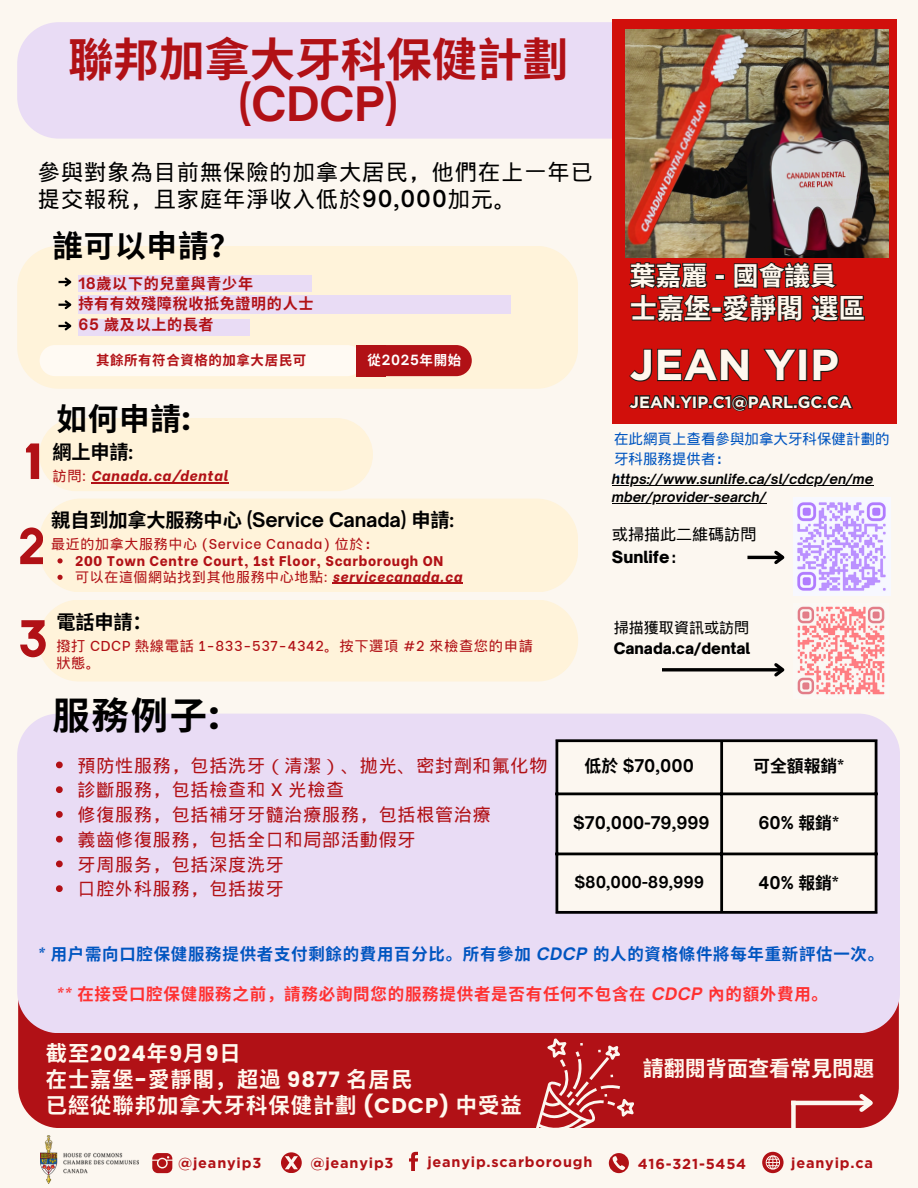
<style>
.page{position:relative;width:918px;height:1188px;background:#fcf7f0}
.page>*{position:absolute;margin:0;border:0;box-sizing:border-box;transform-origin:0 0}
.t1{font:700 45.45px/45px "Noto Sans CJ Ksc";color:#b11116;text-align:center}
.t2{font:700 43.2px "Gotham";color:#fff8ee}
.t3{font:700 37.35px "Noto Sans CJ Ksc";color:#000}
.t4{font:700 30.6px "Noto Sans CJ Ksc";letter-spacing:.025em;color:#000}
.t5{font:700 27px "Noto Sans CJ Ksc";color:#fff8ee}
.t6{font:700 25.65px "Noto Sans CJ Ksc";color:#fff8ee}
.t7{font:22.2px/27px "Wen Quan Yi Micro Hei";letter-spacing:.04em;color:#000}
.t8{font:700 21.3px/25.8px "Noto Sans CJ Ksc";letter-spacing:.045em;color:#fff8ee}
.t9{font:700 21px "Noto Sans CJ Ksc";color:#fff8ee}
.t10{font:700 19.2px "Open Sauce One";letter-spacing:-.01em;color:#000}
.t11{font:700 19.2px "Noto Sans CJ Ksc";letter-spacing:-.01em;color:#000}
.t12{font:18px "Wen Quan Yi Micro Hei";letter-spacing:.045em;color:#b11116}
.t13{font:700 16.8px "Open Sauce One";color:#000}
.t14{font:700 16.8px "Noto Sans CJ Ksc";color:#000}
.t15{font:700 16.5px "Noto Sans CJ Ksc";letter-spacing:.045em;color:#0055c0}
.t16{font:700 16.5px "Noto Sans CJ Ksc";letter-spacing:.045em;color:#ff3131}
.t17{font:700 16.2px "Gotham";color:#fff8ee}
.t18{font:16.05px "Wen Quan Yi Micro Hei";color:#000}
.t19{font:900 16.05px "Open Sauce One";color:#000}
.t20{font:700 15.75px "Open Sauce One";color:#000}
.t21{font:700 15px "Noto Sans CJ Ksc";letter-spacing:.045em;color:#b11116}
.t22{font:900 15px "Open Sauce One";color:#000}
.t23{font:15px "Wen Quan Yi Micro Hei";color:#000}
.t24{font:14.55px/19.4px "Wen Quan Yi Micro Hei";color:#0055c0}
.t25{font:700 14.4px "Gotham";letter-spacing:.055em;color:#b11116}
.t26{font:14.25px/17.4px "Wen Quan Yi Micro Hei";color:#b11116}
.t27{font:italic 800 14.25px "Be Vietnam";letter-spacing:.045em;color:#b11116}
.t28{font:800 13.95px "Be Vietnam";letter-spacing:.045em;color:#b11116}
.t29{font:13.95px "Wen Quan Yi Micro Hei";letter-spacing:.045em;color:#b11116}
.t30{font:500 13.95px "Be Vietnam";letter-spacing:.045em;color:#b11116}
.t31{font:italic 700 13.5px "Open Sauce One";color:#000}
.t32{font:700 13.5px "Noto Sans CJ Ksc";letter-spacing:.045em;color:#b11116}
.t33{font:700 13.5px "Noto Sans CJ Ksc";color:#fff}
.s1{font-family:"Open Sauce One"}
.s2{font-family:"Open Sauce One";font-weight:600}
.s3{font-family:"Poppins"}
.s4{font-family:"Wen Quan Yi Micro Hei";font-weight:400;font-style:normal}
.s5{font-weight:500;font-style:normal}
.s6{font-family:"Noto Sans CJ Ksc"}
.s7{font-family:"Wen Quan Yi Micro Hei";font-weight:400}
.s8{font-family:"Be Vietnam";font-weight:500}
.s9{font-family:"Be Vietnam";font-weight:800;font-style:italic}
.s10{font-family:"Gotham"}
.s11{font-family:"Open Sauce One";font-style:italic}
</style>
<div class="page">
<div style="left:17px;top:22px;width:775px;height:117px;background:#e9dcf5;border-radius:42px"></div>
<div style="left:612px;top:19px;width:285px;height:405px;background:#d10f0b"></div>
<img style="left:625px;top:30px;width:263px;height:227px">
<div style="left:18px;top:893px;width:881px;height:235px;background:#b11116;border-radius:42px"></div>
<div style="left:17px;top:714px;width:883px;height:319px;background:#e9dcf5;border-radius:42px"></div>
<div style="left:558px;top:742px;width:317px;height:169px;background:#fcf7f0"></div>
<hr style="left:556px;top:742px;width:2px;height:169px;background:#000">
<hr style="left:720px;top:742px;width:3px;height:169px;background:#000">
<hr style="left:875px;top:742px;width:2px;height:169px;background:#000">
<hr style="left:556px;top:739px;width:321px;height:3px;background:#000">
<hr style="left:556px;top:793px;width:321px;height:2px;background:#000">
<hr style="left:556px;top:853px;width:321px;height:2px;background:#000">
<hr style="left:556px;top:911px;width:321px;height:3px;background:#000">
<hr style="left:791px;top:1101px;width:80px;height:4px;background:#fcf7f0">
<svg style="left:855px;top:1094px;width:18px;height:18px"></svg>
<div style="left:791px;top:1101px;width:5px;height:67px;background:#fcf7f0"></div>
<svg style="left:536px;top:1038px;width:98px;height:135px"></svg>
<img style="left:41px;top:1136px;width:17px;height:47px">
<img style="left:63px;top:1152px;width:76px;height:22px">
<svg style="left:409px;top:1152px;width:9px;height:19px"></svg>
<svg style="left:152px;top:1153px;width:20px;height:20px"></svg>
<svg style="left:281px;top:1152px;width:20px;height:21px"></svg>
<svg style="left:762px;top:1152px;width:22px;height:22px"></svg>
<div style="left:39px;top:499px;width:539px;height:93px;background:#fff3da"></div>
<svg style="left:57px;top:558px;width:6px;height:5px"></svg>
<svg style="left:57px;top:575px;width:6px;height:5px"></svg>
<hr style="left:333px;top:583px;width:130px;height:1px;background:#b11116">
<div style="left:42px;top:600px;width:536px;height:82px;background:#fff3da"></div>
<svg style="left:20px;top:527px;width:23px;height:37px"></svg>
<svg style="left:20px;top:620px;width:26px;height:37px"></svg>
<svg style="left:26px;top:418px;width:347px;height:73px"></svg>
<svg style="left:629px;top:262px;width:236px;height:61px"></svg>
<svg style="left:629px;top:348px;width:210px;height:34px"></svg>
<svg style="left:629px;top:395px;width:225px;height:17px"></svg>
<svg style="left:56px;top:762px;width:7px;height:6px"></svg>
<svg style="left:56px;top:786px;width:7px;height:7px"></svg>
<svg style="left:56px;top:811px;width:7px;height:7px"></svg>
<svg style="left:56px;top:836px;width:7px;height:7px"></svg>
<svg style="left:56px;top:861px;width:7px;height:6px"></svg>
<svg style="left:56px;top:885px;width:7px;height:7px"></svg>
<div style="left:17px;top:246px;width:561px;height:143px;background:#fff3da"></div>
<div style="left:78px;top:275px;width:234px;height:17px;background:#e9dcf5"></div>
<div style="left:78px;top:296px;width:433px;height:18px;background:#e9dcf5"></div>
<div style="left:78px;top:319px;width:172px;height:16px;background:#e9dcf5"></div>
<svg style="left:59px;top:275px;width:15px;height:14px"></svg>
<svg style="left:59px;top:319px;width:15px;height:13px"></svg>
<svg style="left:59px;top:298px;width:15px;height:13px"></svg>
<div style="left:40px;top:345px;width:323px;height:31px;background:#fffaf3;border-radius:16px"></div>
<div style="left:357px;top:345px;width:29px;height:31px;background:#b11116"></div>
<div style="left:357px;top:345px;width:115px;height:31px;background:#b11116;border-radius:16px"></div>
<img style="left:797px;top:606px;width:88px;height:89px">
<img style="left:793px;top:498px;width:97px;height:98px">
<hr style="left:612px;top:485px;width:261px;height:1px;background:#000">
<hr style="left:612px;top:503px;width:154px;height:1px;background:#000">
<hr style="left:747px;top:556px;width:36px;height:3px;background:#000">
<svg style="left:771px;top:550px;width:14px;height:15px"></svg>
<hr style="left:662px;top:668px;width:121px;height:3px;background:#000">
<svg style="left:771px;top:663px;width:14px;height:14px"></svg>
<p class="t1" style="left:68px;top:35px;width:502px">聯邦加拿大牙科保健計劃<span class="s1">(CDCP)</span></p>
<p class="t7" style="left:38px;top:159px;width:557px">參與對象為目前無保險的加拿大居民，他們在上一年已提交報稅，且家庭年淨收入低於<span class="s2">90,000</span>加元。</p>
<p class="t4" style="left:52px;top:221px;width:189px">誰可以申請？</p>
<p class="t21" style="left:78px;top:272px;width:176px"><span class="s1">18</span>歲以下的兒童與青少年</p>
<p class="t21" style="left:78px;top:292px;width:235px">持有有效殘障稅收抵免證明的人士</p>
<p class="t21" style="left:78px;top:312px;width:137px"><span class="s1">65</span> 歲及以上的長者</p>
<p class="t32" style="left:96px;top:350px;width:212px">其餘所有符合資格的加拿大居民可</p>
<p class="t33" style="left:368px;top:350px;width:95px">從<span class="s1">2025</span>年開始</p>
<p class="t4" style="left:56px;top:394px;width:136px">如何申請<span class="s3">:</span></p>
<p class="t11" style="left:52px;top:437px;width:82px">網上申請<span class="s1">:</span></p>
<p class="t27" style="left:52px;top:464px;width:177px"><span class="s4">訪問</span><span class="s5">:</span> Canada.ca/dental</p>
<p class="t10" style="left:51px;top:508px;width:404px"><span class="s6">親自到加拿大服務中心</span> (Service Canada) <span class="s6">申請</span>:</p>
<p class="t30" style="left:51px;top:532px;width:328px"><span class="s7">最近的加拿大服務中心</span> (Service Canada) <span class="s7">位於：</span></p>
<p class="t28" style="left:75px;top:549px;width:370px">200 Town Centre Court, 1st Floor, Scarborough ON</p>
<p class="t29" style="left:75px;top:569px;width:388px">可以在這個網站找到其他服務中心地點<span class="s8">:</span> <span class="s9">servicecanada.ca</span></p>
<p class="t11" style="left:56px;top:606px;width:97px">電話申請：</p>
<p class="t26" style="left:56px;top:637px;width:478px">撥打 <span class="s8">CDCP</span> 熱線電話 <span class="s8">1-833-537-4342</span>。按下選項 <span class="s8">#2</span> 來檢查您的申請狀態。</p>
<p class="t3" style="left:52px;top:686px;width:169px">服務例子<span class="s3">:</span></p>
<p class="t12" style="left:78px;top:755px;width:471px">預防性服務，包括洗牙（清潔）、拋光、密封劑和氟化物</p>
<p class="t12" style="left:78px;top:780px;width:268px">診斷服務，包括檢查和 <span class="s8">X</span> 光檢查</p>
<p class="t12" style="left:78px;top:804px;width:415px">修復服務，包括補牙牙髓治療服務，包括根管治療</p>
<p class="t12" style="left:78px;top:829px;width:340px">義齒修復服務，包括全口和局部活動假牙</p>
<p class="t12" style="left:78px;top:854px;width:208px">牙周服务，包括深度洗牙</p>
<h2 class="t12" style="left:78px;top:879px;width:208px">口腔外科服務，包括拔牙</h2>
<p class="t6" style="left:630px;top:255px;width:207px">葉嘉麗 <span class="s10">-</span> 國會議員</p>
<p class="t5" style="left:630px;top:287px;width:237px">士嘉堡<span class="s10">-</span>愛靜閣選區</p>
<p class="t2" style="left:630px;top:339px;width:211px">JEAN YIP</p>
<p class="t17" style="left:630px;top:392px;width:224px">JEAN.YIP.C1@PARL.GC.CA</p>
<p class="t24" style="left:614px;top:430px;width:277px">在此網頁上查看參與加拿大牙科保健計劃的牙科服務提供者：</p>
<p class="t31" style="left:612px;top:471px;width:263px">https://www.sunlife.ca/sl/cdcp/en/me</p>
<h6 class="t24" style="left:614px;top:468px;width:16px">：</h6>
<h5 class="t31" style="left:612px;top:489px;width:156px">mber/provider-search/</h5>
<p class="t18" style="left:612px;top:525px;width:146px">或掃描此二維碼訪問</p>
<p class="t19" style="left:612px;top:547px;width:75px">Sunlife<span class="s7">：</span></p>
<p class="t23" style="left:614px;top:619px;width:137px">掃描獲取資訊或訪問</p>
<p class="t22" style="left:614px;top:639px;width:138px">Canada.ca/dental</p>
<h1 class="t13" style="left:585px;top:756px;width:111px"><span class="s6">低於</span> $70,000</h1>
<h6 class="t14" style="left:753px;top:753px;width:93px">可全額報銷<span class="s1">*</span></h6>
<h3 class="t13" style="left:573px;top:812px;width:138px">$70,000-79,999</h3>
<p class="t13" style="left:759px;top:812px;width:82px">60% <span class="s6">報銷</span>*</p>
<p class="t20" style="left:574px;top:872px;width:131px">$80,000-89,999</p>
<p class="t13" style="left:759px;top:872px;width:82px">40% <span class="s6">報銷</span>*</p>
<p class="t15" style="left:38px;top:941px;width:848px"><span class="s11">*</span> 用户需向口腔保健服務提供者支付剩餘的費用百分比。所有參加 <span class="s11">CDCP</span> 的人的資格條件將每年重新評估一次。</p>
<p class="t16" style="left:57px;top:981px;width:773px"><span class="s11">**</span> 在接受口腔保健服務之前，請務必詢問您的服務提供者是否有任何不包含在 <span class="s11">CDCP</span> 內的額外費用。</p>
<p class="t8" style="left:46px;top:1039px;width:478px">截至<span class="s3">2024</span>年<span class="s3">9</span>月 <span class="s3">9</span>日<br>在士嘉堡<span class="s3">-</span>愛靜閣，超過 <span class="s3">9877</span> 名居民<br>已經從聯邦加拿大牙科保健計劃 <span class="s3">(CDCP)</span> 中受益</p>
<p class="t9" style="left:643px;top:1052px;width:233px">請翻閱背面查看常見問題</p>
<p class="t25" style="left:178px;top:1154px;width:85px">@jeanyip3</p>
<p class="t25" style="left:310px;top:1154px;width:85px">@jeanyip3</p>
<h4 class="t25" style="left:427px;top:1153px;width:167px">jeanyip.scarborough</h4>
<h3 class="t25" style="left:638px;top:1155px;width:110px">416-321-5454</h3>
<p class="t25" style="left:791px;top:1154px;width:83px">jeanyip.ca</p>
</div>
